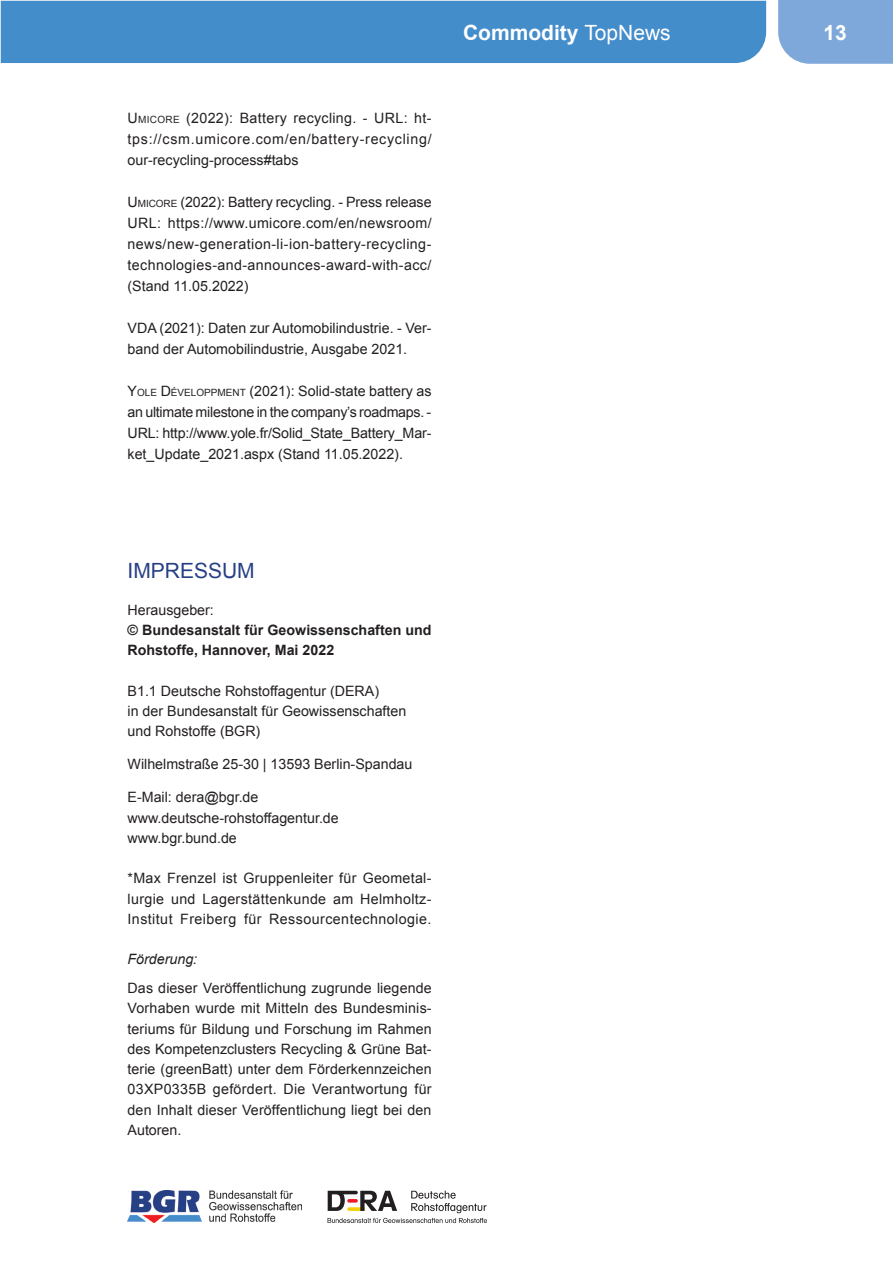
<style>
.page{position:relative;width:893px;height:1263px;background:#fff}
.page>*{position:absolute;margin:0;border:0;box-sizing:border-box;transform-origin:0 0}
.t1{font:700 21px "Arial";color:#fff}
.Fließtext{font:21px "Arial";color:#264085}
.Bibliography_wrd_1{font:14.25px/20.2px "Arial";color:#231f20;text-align:justify}
.Fließtext-2{font:14.25px/21px "Arial";color:#231f20;text-align:justify}
.Bibliography_wrd_1-2{font:700 14.25px/20.2px "Arial";color:#231f20}
.Bibliography_wrd_1-3{font:italic 14.25px "Arial";color:#231f20}
.s1{font-style:inherit}
.s2{font-size:10.05px}
.s3{font-weight:400}
</style>
<div class="page">
<div style="left:1px;top:1px;width:765px;height:62px;background:#448dcb"></div>
<div style="left:778px;top:0;width:115px;height:64px;background:#7ea8d9"></div>
<img style="left:128px;top:1191px;width:173px;height:31px">
<svg style="left:328px;top:1191px;width:159px;height:32px"></svg>
<p class="Fließtext-2" style="left:128px;top:107px;width:306px"><span class="s1">U</span> <span class="s2">MICORE</span> (2022): Battery recycling. - URL: ht&shy;tps://csm.umicore.com/en/battery-recycling/ our-recycling-process#tabs</p>
<p class="Fließtext-2" style="left:128px;top:191px;width:306px"><span class="s1">U</span> <span class="s2">MICORE</span> (2022): Battery recycling. - Press release URL: https://www.umicore.com/en/newsroom/ news/new-generation-li-ion-battery-recycling&shy;technologies-and-announces-award-with-acc/ (Stand 11.05.2022)</p>
<p class="Fließtext-2" style="left:128px;top:317px;width:306px"><span class="s1">VDA</span> (2021): Daten zur Automobilindustrie. - Ver&shy;band der Automobilindustrie, Ausgabe 2021.</p>
<p class="Fließtext-2" style="left:128px;top:380px;width:306px"><span class="s1">Y</span><span class="s2">OLE</span> <span class="s1">D</span> <span class="s2">ÉVELOPPMENT</span> (2021): Solid-state battery as an ultimate milestone in the company’s roadmaps. - URL: http://www.yole.fr/Solid_State_Battery_Mar&shy;ket_Update_2021.aspx (Stand 11.05.2022).</p>
<h1 class="t1" style="left:463px;top:18px;width:209px">Commodity <span class="s3">TopNews</span></h1>
<h1 class="t1" style="left:823px;top:18px;width:25px">13</h1>
<p class="Fließtext" style="left:128px;top:556px;width:129px">IMPRESSUM</p>
<p class="Bibliography_wrd_1" style="left:128px;top:600px;width:88px">Herausgeber:</p>
<p class="Bibliography_wrd_1-2" style="left:128px;top:620px;width:306px">© Bundesanstalt für Geowissenschaften und<br>Rohstoffe, Hannover, Mai 2022</p>
<p class="Bibliography_wrd_1" style="left:128px;top:681px;width:280px;text-align:left">B1.1 Deutsche Rohstoffagentur (DERA)<br>in der Bundesanstalt für Geowissenschaften und Rohstoffe (BGR)</p>
<p class="Bibliography_wrd_1" style="left:128px;top:754px;width:286px">Wilhelmstraße 25-30 | 13593 Berlin-Spandau</p>
<p class="Bibliography_wrd_1" style="left:128px;top:787px;width:132px">E-Mail: dera@bgr.de</p>
<p class="Bibliography_wrd_1" style="left:128px;top:807px;width:213px">www.deutsche-rohstoffagentur.de</p>
<p class="Bibliography_wrd_1" style="left:128px;top:828px;width:111px">www.bgr.bund.de</p>
<p class="Bibliography_wrd_1" style="left:128px;top:868px;width:306px">*Max Frenzel ist Gruppenleiter für Geometal&shy;lurgie und Lagerstättenkunde am Helmholtz-Institut Freiberg für Ressourcentechnologie.</p>
<p class="Bibliography_wrd_1-3" style="left:128px;top:950px;width:71px">Förderung:</p>
<p class="Bibliography_wrd_1" style="left:128px;top:978px;width:306px">Das dieser Veröffentlichung zugrunde liegende Vorhaben wurde mit Mitteln des Bundesminis&shy;teriums für Bildung und Forschung im Rahmen des Kompetenzclusters Recycling &amp; Grüne Bat&shy;terie (greenBatt) unter dem Förderkennzeichen 03XP0335B gefördert. Die Verantwortung für den Inhalt dieser Veröffentlichung liegt bei den Autoren.</p>
</div>
